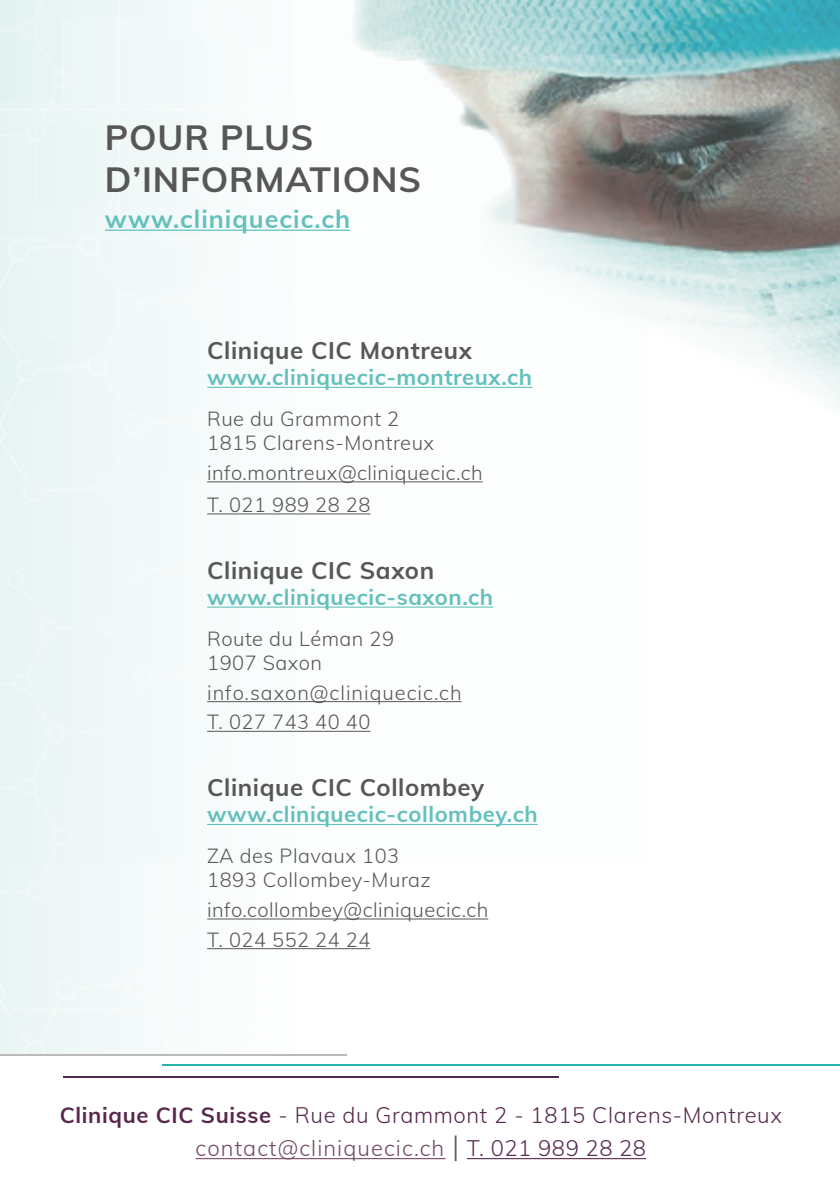
<style>
.page{position:relative;width:840px;height:1191px;background:#fff}
.page>*{position:absolute;margin:0;border:0;box-sizing:border-box;transform-origin:0 0}
.t1{font:700 35px "Mulish";letter-spacing:.025em;color:#575756}
.t2{font:700 25px "Mulish";letter-spacing:.04em;color:#63c0bc}
.t3{font:700 24px "Mulish";letter-spacing:.025em;color:#575756}
.t4{font:700 22px "Mulish";letter-spacing:.025em;color:#63c0bc}
.t5{font:300 22px "Mulish";letter-spacing:.03em;color:#57284c}
.t6{font:300 22px "Mulish";letter-spacing:.05em;color:#724865}
.t7{font:300 20px "Mulish";letter-spacing:.025em;color:#575756}
.t8{font:300 20px "Mulish";letter-spacing:.05em;color:#575756}
.s1{font-weight:700}
.s2{font-size:28.4px;color:#59595b}
.s3{color:#57284c}
</style>
<div class="page">
<svg style="left:0;top:0;width:292px;height:1053px"></svg>
<img style="left:319px;top:0;width:520px;height:515px">
<hr style="left:105px;top:230px;width:245px;height:1px;background:#63c0bc">
<hr style="left:207px;top:387px;width:325px;height:1px;background:#63c0bc">
<hr style="left:207px;top:481px;width:275px;height:1px;background:#575756">
<hr style="left:207px;top:513px;width:163px;height:1px;background:#575756">
<hr style="left:207px;top:606px;width:286px;height:1px;background:#63c0bc">
<hr style="left:207px;top:701px;width:254px;height:1px;background:#575756">
<hr style="left:207px;top:731px;width:163px;height:1px;background:#575756">
<hr style="left:207px;top:824px;width:330px;height:1px;background:#63c0bc">
<hr style="left:207px;top:918px;width:281px;height:1px;background:#575756">
<hr style="left:207px;top:948px;width:163px;height:1px;background:#575756">
<hr style="left:0;top:1054px;width:346px;height:1px;background:#bbbbba">
<hr style="left:163px;top:1064px;width:676px;height:1px;background:#25b4ae">
<hr style="left:63px;top:1075px;width:495px;height:2px;background:#52284d">
<hr style="left:195px;top:1158px;width:250px;height:1px;background:#724865">
<hr style="left:466px;top:1158px;width:179px;height:1px;background:#57284c">
<p class="t1" style="left:105px;top:112px;width:210px">POUR PLUS</p>
<p class="t1" style="left:105px;top:154px;width:317px">D’INFORMATIONS</p>
<p class="t2" style="left:105px;top:200px;width:246px">www.cliniquecic.ch</p>
<p class="t3" style="left:207px;top:332px;width:266px">Clinique CIC Montreux</p>
<p class="t4" style="left:207px;top:361px;width:326px">www.cliniquecic-montreux.ch</p>
<p class="t7" style="left:207px;top:404px;width:193px">Rue du Grammont 2</p>
<p class="t7" style="left:207px;top:428px;width:228px">1815 Clarens-Montreux</p>
<p class="t7" style="left:207px;top:458px;width:277px">info.montreux@cliniquecic.ch</p>
<p class="t7" style="left:207px;top:490px;width:165px">T. 021 989 28 28</p>
<p class="t3" style="left:207px;top:552px;width:228px">Clinique CIC Saxon</p>
<p class="t4" style="left:207px;top:581px;width:287px">www.cliniquecic-saxon.ch</p>
<p class="t7" style="left:207px;top:624px;width:188px">Route du Léman 29</p>
<p class="t7" style="left:207px;top:648px;width:116px">1907 Saxon</p>
<p class="t8" style="left:207px;top:678px;width:256px">info.saxon@cliniquecic.ch</p>
<p class="t7" style="left:207px;top:707px;width:165px">T. 027 743 40 40</p>
<p class="t3" style="left:207px;top:769px;width:278px">Clinique CIC Collombey</p>
<p class="t4" style="left:207px;top:798px;width:332px">www.cliniquecic-collombey.ch</p>
<p class="t7" style="left:207px;top:841px;width:193px">ZA des Plavaux 103</p>
<p class="t7" style="left:207px;top:865px;width:225px">1893 Collombey-Muraz</p>
<p class="t7" style="left:207px;top:895px;width:282px">info.collombey@cliniquecic.ch</p>
<p class="t7" style="left:207px;top:925px;width:165px">T. 024 552 24 24</p>
<p class="t5" style="left:60px;top:1099px;width:723px"><span class="s1">Clinique CIC Suisse</span> - Rue du Grammont 2 - 1815 Clarens-Montreux</p>
<p class="t6" style="left:195px;top:1132px;width:452px">contact@cliniquecic.ch <span class="s2">|</span> <span class="s3">T. 021 989 28 28</span></p>
</div>
